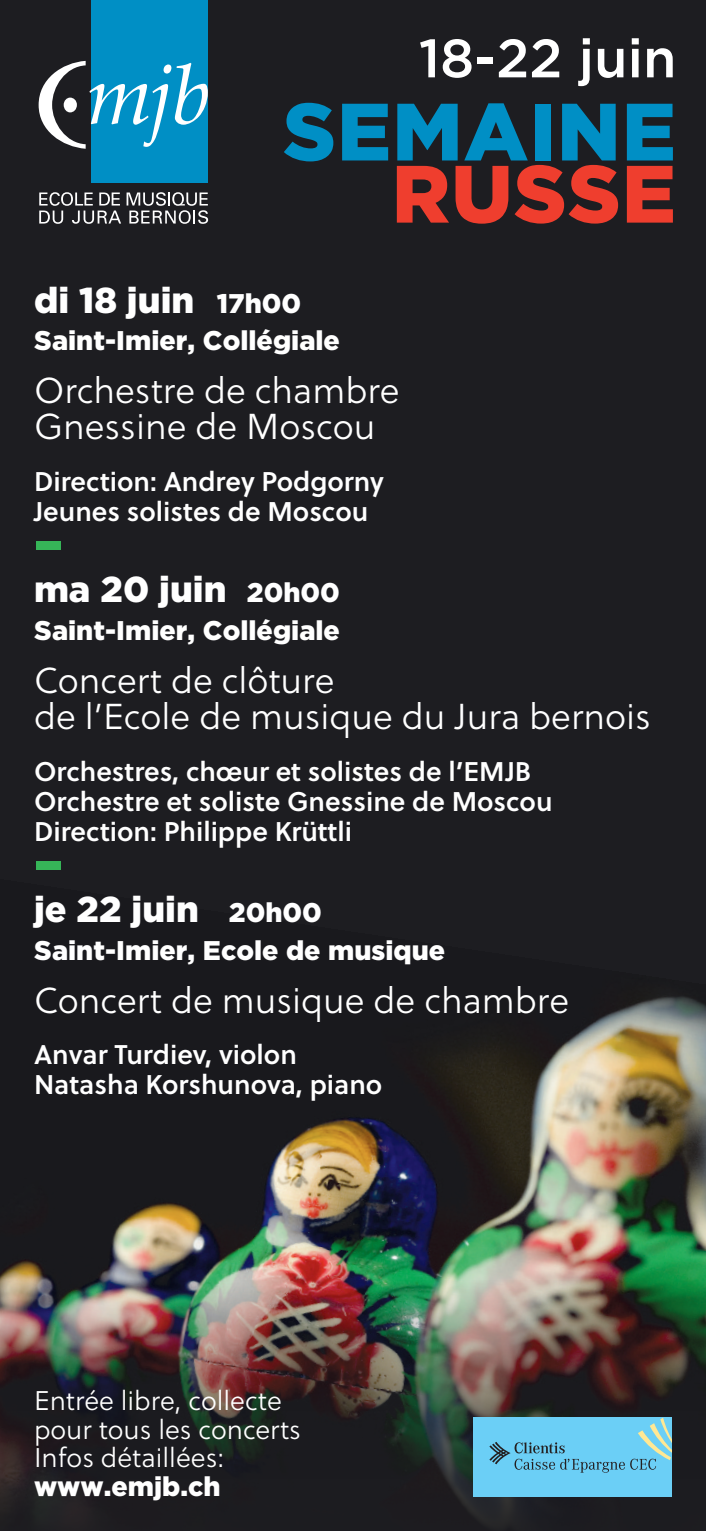
<style>
.page{position:relative;width:706px;height:1531px;background:#1d1d21}
.page>*{position:absolute;margin:0;border:0;box-sizing:border-box;transform-origin:0 0}
.t1{font:900 81px "Gotham";letter-spacing:.015em;color:#008fc5}
.t2{font:900 81px "Gotham";letter-spacing:.015em;color:#ef3e2e}
.t3{font:500 54px "Gotham";color:#fff}
.t4{font:900 54px "Gotham";color:#36b558}
.t5{font:36px/36px "Soleil Lt";color:#fff}
.t6{font:900 36px "Gotham";color:#fff}
.t7{font:27px/30px "Soleil Sb";color:#fff}
.t8{font:900 27px "Gotham";color:#fff}
.t9{font:27px/28.5px "Soleil Lt";color:#fff}
.s1{font-size:27px}
</style>
<div class="page">
<img style="left:0;top:997px;width:706px;height:284px">
<div style="left:91px;top:0;width:117px;height:183px;background:#008fc5"></div>
<svg style="left:39px;top:61px;width:169px;height:88px"></svg>
<svg style="left:39px;top:192px;width:82px;height:32px"></svg>
<svg style="left:127px;top:192px;width:81px;height:32px"></svg>
<img style="left:0;top:1281px;width:706px;height:241px">
<div style="left:473px;top:1417px;width:199px;height:80px;background:#6bcff6"></div>
<svg style="left:489px;top:1417px;width:183px;height:55px"></svg>
<h2 class="t3" style="left:419px;top:28px;width:259px">18-22 juin</h2>
<h1 class="t1" style="left:283px;top:85px;width:394px">SEMAINE</h1>
<h1 class="t2" style="left:392px;top:147px;width:286px">RUSSE</h1>
<h3 class="t6" style="left:34px;top:279px;width:269px">di 18 juin <span class="s1">17h00</span></h3>
<p class="t8" style="left:34px;top:325px;width:307px">Saint-Imier, Collégiale</p>
<h3 class="t5" style="left:34px;top:376px;width:367px">Orchestre de chambre<br>Gnessine de Moscou</h3>
<p class="t7" style="left:34px;top:469px;width:351px">Direction: Andrey Podgorny<br>Jeunes solistes de Moscou</p>
<h2 class="t4" style="left:34px;top:512px;width:30px">–</h2>
<h3 class="t6" style="left:34px;top:569px;width:307px">ma 20 juin <span class="s1">20h00</span></h3>
<p class="t8" style="left:34px;top:615px;width:307px">Saint-Imier, Collégiale</p>
<h3 class="t5" style="left:34px;top:667px;width:618px">Concert de clôture<br>de l’Ecole de musique du Jura bernois</h3>
<p class="t7" style="left:34px;top:759px;width:520px">Orchestres, chœur et solistes de l’EMJB<br>Orchestre et soliste Gnessine de Moscou<br>Direction: Philippe Krüttli</p>
<h2 class="t4" style="left:34px;top:832px;width:30px">–</h2>
<h3 class="t6" style="left:34px;top:889px;width:289px">je 22 juin <span class="s1">20h00</span></h3>
<p class="t8" style="left:34px;top:934px;width:412px">Saint-Imier, Ecole de musique</p>
<h3 class="t5" style="left:34px;top:986px;width:536px">Concert de musique de chambre</h3>
<p class="t7" style="left:34px;top:1042px;width:350px">Anvar Turdiev, violon<br>Natasha Korshunova, piano</p>
<p class="t9" style="left:34px;top:1389px;width:268px">Entrée libre, collecte pour tous les concerts<br>Infos détaillées:</p>
<p class="t8" style="left:34px;top:1470px;width:188px">www.emjb.ch</p>
</div>
